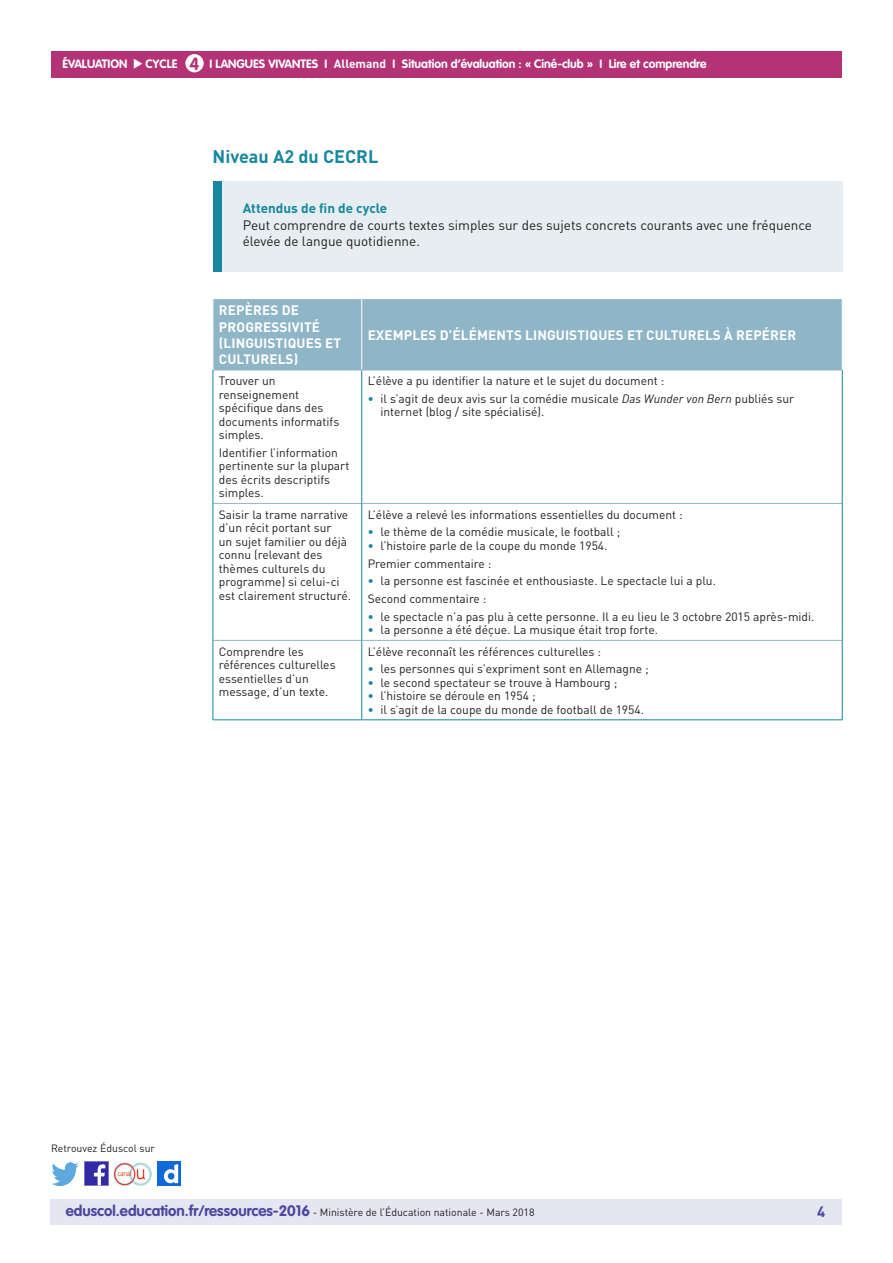
<style>
.page{position:relative;width:893px;height:1263px;background:#fff}
.page>*{position:absolute;margin:0;border:0;box-sizing:border-box;transform-origin:0 0}
._04_Titre_de_niveau{font:700 18px "DIN Pro";color:#16879f}
.t1{font:700 17.25px "VAG Rounded Std";color:#b43376}
.t2{font:700 15px "DIN Pro";color:#4a489e}
._15_texte_encadré{font:13.5px/16.5px "DIN Pro";color:#231f20}
.Titre_têtière_tablea{font:700 13.5px/16.2px "DIN Pro";letter-spacing:.01em;color:#fff}
._15_Titre_encadré{font:700 13.5px "DIN Pro";color:#16879f}
.Texte_courant_tablea{font:12px/13.5px "DIN Pro";color:#231f20}
.t3{font:700 12px "VAG Rounded Std";color:#fff}
.t4{font:10.5px "DIN Pro";color:#231f20}
.s1{font-family:"DIN Pro"}
.s2{font-weight:700;color:#16879f}
.s3{font-style:italic}
.s4{font-family:"VAG Rounded Std";font-weight:700;font-size:15px;color:#4a489e}
</style>
<div class="page">
<div style="left:50px;top:1199px;width:791px;height:26px;background:#e6e5f2"></div>
<div style="left:51px;top:51px;width:791px;height:27px;background:#b43376"></div>
<svg style="left:134px;top:59px;width:8px;height:10px"></svg>
<div style="left:185px;top:54px;width:19px;height:18px;background:#fff;border-radius:50%"></div>
<img style="left:85px;top:1162px;width:23px;height:23px">
<img style="left:51px;top:1163px;width:28px;height:22px">
<img style="left:158px;top:1162px;width:22px;height:23px">
<img style="left:114px;top:1163px;width:38px;height:22px">
<div style="left:214px;top:299px;width:628px;height:71px;background:#8fb6c6"></div>
<hr style="left:361px;top:299px;width:1px;height:71px;background:#fff">
<hr style="left:213px;top:503px;width:148px;height:1px;background:#8fb6c6">
<hr style="left:362px;top:503px;width:480px;height:1px;background:#8fb6c6">
<hr style="left:213px;top:640px;width:148px;height:1px;background:#8fb6c6">
<hr style="left:362px;top:640px;width:480px;height:1px;background:#8fb6c6">
<hr style="left:213px;top:370px;width:149px;height:1px;background:#8fb6c6">
<hr style="left:213px;top:370px;width:1px;height:133px;background:#16879f">
<hr style="left:213px;top:503px;width:1px;height:137px;background:#16879f">
<hr style="left:213px;top:640px;width:1px;height:79px;background:#16879f">
<hr style="left:213px;top:719px;width:149px;height:1px;background:#16879f">
<hr style="left:362px;top:370px;width:480px;height:1px;background:#8fb6c6">
<hr style="left:361px;top:370px;width:1px;height:133px;background:#16879f">
<hr style="left:842px;top:370px;width:1px;height:133px;background:#16879f">
<hr style="left:361px;top:503px;width:1px;height:137px;background:#16879f">
<hr style="left:842px;top:503px;width:1px;height:137px;background:#16879f">
<hr style="left:361px;top:640px;width:1px;height:79px;background:#16879f">
<hr style="left:842px;top:640px;width:1px;height:79px;background:#16879f">
<hr style="left:362px;top:719px;width:480px;height:1px;background:#16879f">
<div style="left:213px;top:182px;width:629px;height:90px;background:#e6eef2"></div>
<div style="left:213px;top:182px;width:8px;height:90px;background:#16879f"></div>
<p class="t3" style="left:63px;top:57px;width:66px">ÉVALUATION</p>
<p class="t3" style="left:146px;top:57px;width:33px">CYCLE</p>
<p class="t3" style="left:210px;top:57px;width:119px">I LANGUES VIVANTES I</p>
<h2 class="t1" style="left:190px;top:53px;width:11px">4</h2>
<p class="t3" style="left:334px;top:57px;width:374px"><span class="s1">Allemand</span> I Situation d’évaluation : « Ciné-club » I Lire et comprendre</p>
<p class="_04_Titre_de_niveau" style="left:213px;top:144px;width:167px">Niveau A2 du CECRL</p>
<p class="_15_Titre_encadré" style="left:243px;top:200px;width:146px">Attendus de fin de cycle</p>
<p class="_15_texte_encadré" style="left:243px;top:216px;width:571px">Peut comprendre de courts textes simples sur des sujets concrets courants avec une fréquence élevée de langue quotidienne.</p>
<p class="Titre_têtière_tablea" style="left:219px;top:302px;width:124px">REPÈRES DE<br>PROGRESSIVITÉ (LINGUISTIQUES ET<br>CULTURELS)</p>
<p class="Texte_courant_tablea" style="left:219px;top:374px;width:122px">Trouver un renseignement spécifique dans des documents informatifs simples.</p>
<p class="Texte_courant_tablea" style="left:219px;top:446px;width:132px">Identifier l’information pertinente sur la plupart des écrits descriptifs simples.</p>
<p class="Titre_têtière_tablea" style="left:368px;top:326px;width:430px">EXEMPLES D’ÉLÉMENTS LINGUISTIQUES ET CULTURELS À REPÉRER</p>
<p class="Texte_courant_tablea" style="left:368px;top:374px;width:298px">L’élève a pu identifier la nature et le sujet du document :</p>
<p class="Texte_courant_tablea" style="left:380px;top:392px;width:415px;text-indent:-13px"><span class="s2">•</span> il s’agit de deux avis sur la comédie musicale <span class="s3">Das Wunder von Bern</span> publiés sur internet (blog / site spécialisé).</p>
<p class="Texte_courant_tablea" style="left:219px;top:507px;width:134px">Saisir la trame narrative d’un récit portant sur<br>un sujet familier ou déjà connu (relevant des thèmes culturels du programme) si celui-ci est clairement structuré.</p>
<p class="Texte_courant_tablea" style="left:368px;top:507px;width:316px">L’élève a relevé les informations essentielles du document :</p>
<p class="Texte_courant_tablea" style="left:368px;top:525px;width:254px"><span class="s2">•</span> le thème de la comédie musicale, le football ;</p>
<p class="Texte_courant_tablea" style="left:368px;top:538px;width:241px"><span class="s2">•</span> l’histoire parle de la coupe du monde 1954.</p>
<p class="Texte_courant_tablea" style="left:368px;top:556px;width:125px">Premier commentaire :</p>
<p class="Texte_courant_tablea" style="left:368px;top:574px;width:350px"><span class="s2">•</span> la personne est fascinée et enthousiaste. Le spectacle lui a plu.</p>
<p class="Texte_courant_tablea" style="left:368px;top:592px;width:120px">Second commentaire :</p>
<p class="Texte_courant_tablea" style="left:368px;top:609px;width:448px"><span class="s2">•</span> le spectacle n’a pas plu à cette personne. Il a eu lieu le 3 octobre 2015 après-midi.</p>
<p class="Texte_courant_tablea" style="left:368px;top:623px;width:292px"><span class="s2">•</span> la personne a été déçue. La musique était trop forte.</p>
<p class="Texte_courant_tablea" style="left:219px;top:644px;width:118px">Comprendre les références culturelles essentielles d’un message, d’un texte.</p>
<p class="Texte_courant_tablea" style="left:368px;top:644px;width:235px">L’élève reconnaît les références culturelles :</p>
<p class="Texte_courant_tablea" style="left:368px;top:662px;width:282px"><span class="s2">•</span> les personnes qui s’expriment sont en Allemagne ;</p>
<p class="Texte_courant_tablea" style="left:368px;top:675px;width:251px"><span class="s2">•</span> le second spectateur se trouve à Hambourg ;</p>
<p class="Texte_courant_tablea" style="left:368px;top:689px;width:169px"><span class="s2">•</span> l’histoire se déroule en 1954 ;</p>
<p class="Texte_courant_tablea" style="left:368px;top:702px;width:278px"><span class="s2">•</span> il s’agit de la coupe du monde de football de 1954.</p>
<p class="t4" style="left:51px;top:1141px;width:106px">Retrouvez Éduscol sur</p>
<p class="t4" style="left:66px;top:1205px;width:470px"><span class="s4">eduscol.education.fr/ressources-2016</span> - Ministère de l’Éducation nationale - Mars 2018</p>
<p class="t2" style="left:817px;top:1201px;width:10px">4</p>
</div>
